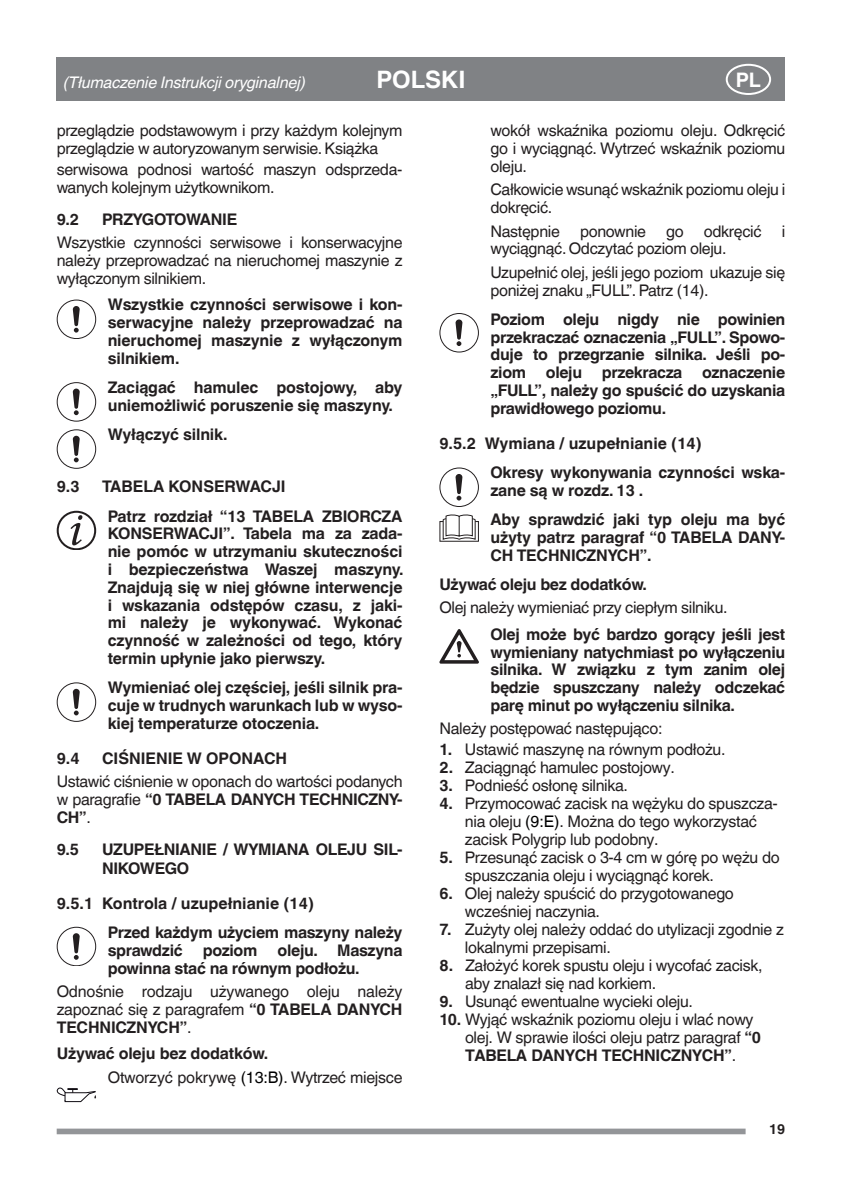
<style>
.page{position:relative;width:842px;height:1191px;background:#fff}
.page>*{position:absolute;margin:0;border:0;box-sizing:border-box;transform-origin:0 0}
.t1{font:700 24px "Helvetica World";color:#fff}
.t2{font:700 20px "Helvetica World";color:#fff}
.t3{font:16px/17.8px "Helvetica World";letter-spacing:-.02em;color:#231f20}
.t4{font:700 16px/17.8px "Helvetica World";letter-spacing:-.01em;color:#231f20}
.t5{font:italic 16px "Helvetica World";letter-spacing:-.01em;color:#fff}
.t6{font:700 14px "Helvetica World";color:#231f20}
.s1{font-weight:700}
.s2{color:#000001}
</style>
<div class="page">
<div style="left:57px;top:58px;width:728px;height:43px;background:#808285"></div>
<div style="left:57px;top:1128px;width:689px;height:6px;background:#939598"></div>
<div style="left:726px;top:64px;width:45px;height:31px;border:2px solid #fff;border-radius:50%"></div>
<div style="left:57px;top:299px;width:39px;height:40px;border:1px solid #231f20;border-radius:50%"></div>
<svg style="left:73px;top:306px;width:7px;height:26px"></svg>
<div style="left:57px;top:382px;width:39px;height:39px;border:1px solid #231f20;border-radius:50%"></div>
<svg style="left:73px;top:388px;width:7px;height:27px"></svg>
<div style="left:57px;top:429px;width:39px;height:39px;border:1px solid #231f20;border-radius:50%"></div>
<svg style="left:73px;top:436px;width:7px;height:26px"></svg>
<div style="left:57px;top:511px;width:39px;height:39px;border:2px solid #231f20;border-radius:50%"></div>
<svg style="left:70px;top:515px;width:12px;height:30px"></svg>
<div style="left:57px;top:682px;width:39px;height:39px;border:1px solid #231f20;border-radius:50%"></div>
<svg style="left:73px;top:689px;width:7px;height:26px"></svg>
<div style="left:57px;top:926px;width:39px;height:40px;border:1px solid #231f20;border-radius:50%"></div>
<svg style="left:73px;top:933px;width:7px;height:26px"></svg>
<svg style="left:57px;top:1087px;width:39px;height:15px"></svg>
<div style="left:439px;top:313px;width:40px;height:39px;border:1px solid #231f20;border-radius:50%"></div>
<svg style="left:455px;top:319px;width:7px;height:27px"></svg>
<div style="left:439px;top:467px;width:40px;height:39px;border:1px solid #231f20;border-radius:50%"></div>
<svg style="left:455px;top:474px;width:7px;height:26px"></svg>
<svg style="left:439px;top:514px;width:40px;height:28px"></svg>
<svg style="left:439px;top:629px;width:40px;height:34px"></svg>
<p class="t5" style="left:63px;top:73px;width:244px">(Tłumaczenie Instrukcji oryginalnej)</p>
<h1 class="t1" style="left:376px;top:66px;width:91px">POLSKI</h1>
<p class="t2" style="left:736px;top:68px;width:27px">PL</p>
<p class="t3" style="left:57px;top:122px;width:347px">przeglądzie podstawowym i przy każdym kolejnym przeglądzie w autoryzowanym serwisie. Książka</p>
<p class="t3" style="left:57px;top:160px;width:347px">serwisowa podnosi wartość maszyn odsprzeda&shy;wanych kolejnym użytkownikom.</p>
<p class="t4" style="left:57px;top:210px;width:24px">9.2</p>
<p class="t4" style="left:102px;top:210px;width:137px">PRZYGOTOWANIE</p>
<p class="t3" style="left:57px;top:234px;width:347px;text-align:justify">Wszystkie czynności serwisowe i konserwacyjne należy przeprowadzać na nieruchomej maszynie z wyłączonym silnikiem.</p>
<p class="t4" style="left:108px;top:296px;width:296px;text-align:justify">Wszystkie czynności serwisowe i kon&shy;serwacyjne należy przeprowadzać na nieruchomej maszynie z wyłączonym silnikiem.</p>
<p class="t4" style="left:108px;top:378px;width:296px">Zaciągać hamulec postojowy, aby uniemożliwić poruszenie się maszyny.</p>
<p class="t4" style="left:108px;top:426px;width:121px">Wyłączyć silnik.</p>
<p class="t4" style="left:57px;top:478px;width:24px">9.3</p>
<p class="t4" style="left:108px;top:472px;width:296px;line-height:29.2px;text-indent:-6px">TABELA KONSERWACJI<br>Patrz rozdział “13 TABELA ZBIORCZA</p>
<p class="t4" style="left:108px;top:525px;width:297px;text-align:justify">KONSERWACJI”. Tabela ma za zada&shy;nie pomóc w utrzymaniu skuteczności i bezpieczeństwa Waszej maszyny.<br>Znajdują się w niej główne interwencje i wskazania odstępów czasu, z jaki&shy;mi należy je wykonywać. Wykonać czynność w zależności od tego, który termin upłynie jako pierwszy.</p>
<p class="t4" style="left:108px;top:678px;width:296px;text-align:justify">Wymieniać olej częściej, jeśli silnik pra&shy;cuje w trudnych warunkach lub w wyso&shy;kiej temperaturze otoczenia.</p>
<p class="t4" style="left:57px;top:749px;width:24px">9.4</p>
<p class="t4" style="left:102px;top:749px;width:187px">CIŚNIENIE W OPONACH</p>
<p class="t3" style="left:57px;top:773px;width:347px;text-align:justify">Ustawić ciśnienie w oponach do wartości podanych w paragrafie <span class="s1">“0 TABELA DANYCH TECHNICZNY-CH”</span>.</p>
<p class="t4" style="left:57px;top:841px;width:24px">9.5</p>
<p class="t4" style="left:102px;top:841px;width:302px">UZUPEŁNIANIE / WYMIANA OLEJU SIL-<br>NIKOWEGO</p>
<p class="t4" style="left:108px;top:888px;width:296px;line-height:29.2px;text-indent:-51px">9.5.1 Kontrola / uzupełnianie (14)<br>Przed każdym użyciem maszyny należy</p>
<p class="t4" style="left:108px;top:941px;width:76px">sprawdzić</p>
<p class="t4" style="left:203px;top:941px;width:56px">poziom</p>
<p class="t3" style="left:490px;top:122px;width:296px;text-align:justify">wokół wskaźnika poziomu oleju. Odkręcić go i wyciągnąć. Wytrzeć wskaźnik poziomu oleju.</p>
<p class="t3" style="left:490px;top:181px;width:296px">Całkowicie wsunąć wskaźnik poziomu oleju i dokręcić.</p>
<p class="t3" style="left:490px;top:222px;width:71px">Następnie</p>
<p class="t3" style="left:580px;top:222px;width:68px">ponownie</p>
<p class="t3" style="left:666px;top:222px;width:19px">go</p>
<p class="t3" style="left:704px;top:222px;width:59px">odkręcić</p>
<p class="t3" style="left:782px;top:222px;width:5px">i</p>
<p class="t3" style="left:490px;top:237px;width:296px;line-height:23.4px">wyciągnąć. Odczytać poziom oleju.<br>Uzupełnić olej, jeśli jego poziom ukazuje się</p>
<p class="t3" style="left:490px;top:281px;width:220px">poniżej znaku „FULL”. Patrz (14).</p>
<p class="t4" style="left:490px;top:310px;width:296px;text-align:justify">Poziom oleju nigdy nie powinien przekraczać oznaczenia „FULL”. Spowo&shy;duje to przegrzanie silnika. Jeśli po&shy;ziom oleju przekracza oznaczenie „FULL”, należy go spuścić do uzyskania prawidłowego poziomu.</p>
<p class="t4" style="left:490px;top:429px;width:296px;line-height:29.2px;text-indent:-51px">9.5.2 Wymiana / uzupełnianie (14)<br>Okresy wykonywania czynności wska-</p>
<p class="t4" style="left:490px;top:476px;width:296px;line-height:29.2px">zane są w rozdz. 13 .<br>Aby sprawdzić jaki typ oleju ma być</p>
<p class="t4" style="left:490px;top:528px;width:296px">użyty patrz paragraf “0 TABELA DANY-<br>CH TECHNICZNYCH”.</p>
<p class="t4" style="left:439px;top:575px;width:209px">Używać oleju bez dodatków.</p>
<p class="t3" style="left:439px;top:599px;width:290px">Olej należy wymieniać przy ciepłym silniku.</p>
<p class="t4" style="left:490px;top:625px;width:296px;text-align:justify">Olej może być bardzo gorący jeśli jest wymieniany natychmiast po wyłączeniu silnika. W związku z tym zanim olej będzie spuszczany należy odczekać parę minut po wyłączeniu silnika.</p>
<p class="t3" style="left:439px;top:720px;width:225px">Należy postępować następująco:</p>
<p class="t3" style="left:439px;top:741px;width:288px"><span class="s1">1.</span> Ustawić maszynę na równym podłożu.</p>
<p class="t3" style="left:439px;top:759px;width:237px"><span class="s1">2.</span> Zaciągnąć hamulec postojowy.</p>
<p class="t3" style="left:439px;top:777px;width:190px"><span class="s1">3.</span> Podnieść osłonę silnika.</p>
<p class="t3" style="left:465px;top:795px;width:314px;text-indent:-26px"><span class="s1">4.</span> Przymocować zacisk na wężyku do spuszcza&shy;nia oleju <span class="s2">(9:E)</span>. Można do tego wykorzystać zacisk Polygrip lub podobny.</p>
<p class="t3" style="left:465px;top:849px;width:316px;text-indent:-26px"><span class="s1">5.</span> Przesunąć zacisk o 3-4 cm w górę po wężu do spuszczania oleju i wyciągnąć korek.</p>
<p class="t3" style="left:465px;top:885px;width:270px;text-indent:-26px"><span class="s1">6.</span> Olej należy spuścić do przygotowanego wcześniej naczynia.</p>
<p class="t3" style="left:465px;top:921px;width:320px;text-indent:-26px"><span class="s1">7.</span> Zużyty olej należy oddać do utylizacji zgodnie z lokalnymi przepisami.</p>
<p class="t3" style="left:465px;top:957px;width:299px;text-indent:-26px"><span class="s1">8.</span> Założyć korek spustu oleju i wycofać zacisk, aby znalazł się nad korkiem.</p>
<p class="t3" style="left:439px;top:993px;width:255px"><span class="s1">9.</span> Usunąć ewentualne wycieki oleju.</p>
<p class="t3" style="left:465px;top:1011px;width:297px;text-indent:-26px"><span class="s1">10.</span> Wyjąć wskaźnik poziomu oleju i wlać nowy olej. W sprawie ilości oleju patrz paragraf <span class="s1">“0<br>TABELA DANYCH TECHNICZNYCH”</span>.</p>
<p class="t4" style="left:108px;top:941px;width:296px;text-indent:170px">oleju. Maszyna powinna stać na równym podłożu.</p>
<p class="t3" style="left:57px;top:982px;width:347px;text-align:justify">Odnośnie rodzaju używanego oleju należy zapoznać się z paragrafem <span class="s1">“0 TABELA DANYCH TECHNICZNYCH”</span>.</p>
<p class="t3" style="left:108px;top:1041px;width:296px;line-height:23.4px;text-indent:-51px"><span class="s1">Używać oleju bez dodatków.<br></span>Otworzyć pokrywę <span class="s2">(13:B)</span>. Wytrzeć miejsce</p>
<p class="t6" style="left:769px;top:1121px;width:18px">19</p>
</div>
